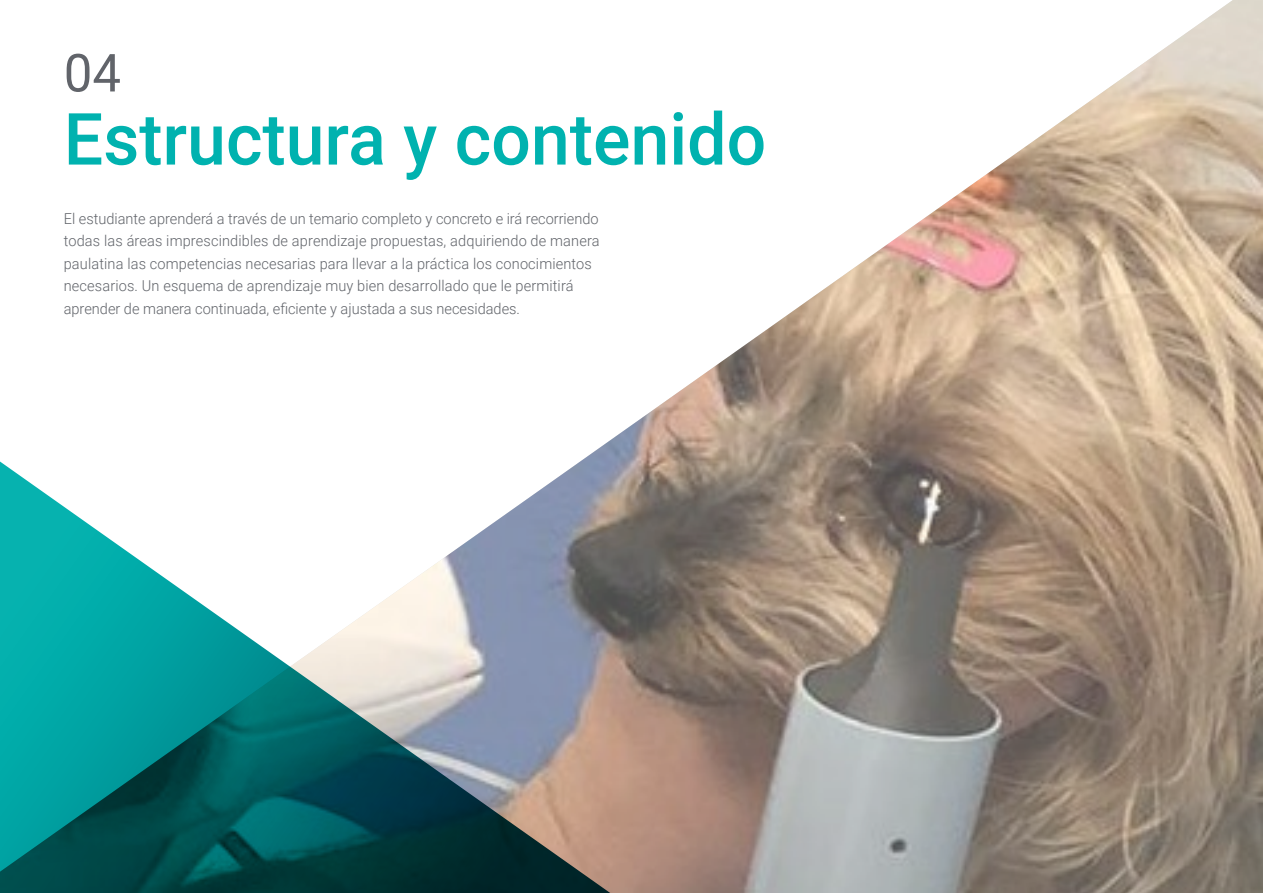
<style>
.page{position:relative;width:1263px;height:893px;background:#fff}
.page>*{position:absolute;margin:0;border:0;box-sizing:border-box;transform-origin:0 0}
.t1{font:500 72px "Roboto";color:#00b2af}
.t2{font:52.5px "Roboto";color:#61646a}
.t3{font:300 15px/22.5px "Roboto";letter-spacing:.01em;color:#61646a}
</style>
<div class="page">
<img style="left:602px;top:0;width:661px;height:893px">
<svg style="left:0;top:446px;width:640px;height:447px"></svg>
<h2 class="t2" style="left:64px;top:36px;width:59px">04</h2>
<h1 class="t1" style="left:64px;top:89px;width:704px">Estructura y contenido</h1>
<p class="t3" style="left:64px;top:207px;width:537px">El estudiante aprenderá a través de un temario completo y concreto e irá recorriendo todas las áreas imprescindibles de aprendizaje propuestas, adquiriendo de manera paulatina las competencias necesarias para llevar a la práctica los conocimientos necesarios. Un esquema de aprendizaje muy bien desarrollado que le permitirá aprender de manera continuada, eficiente y ajustada a sus necesidades.</p>
</div>
